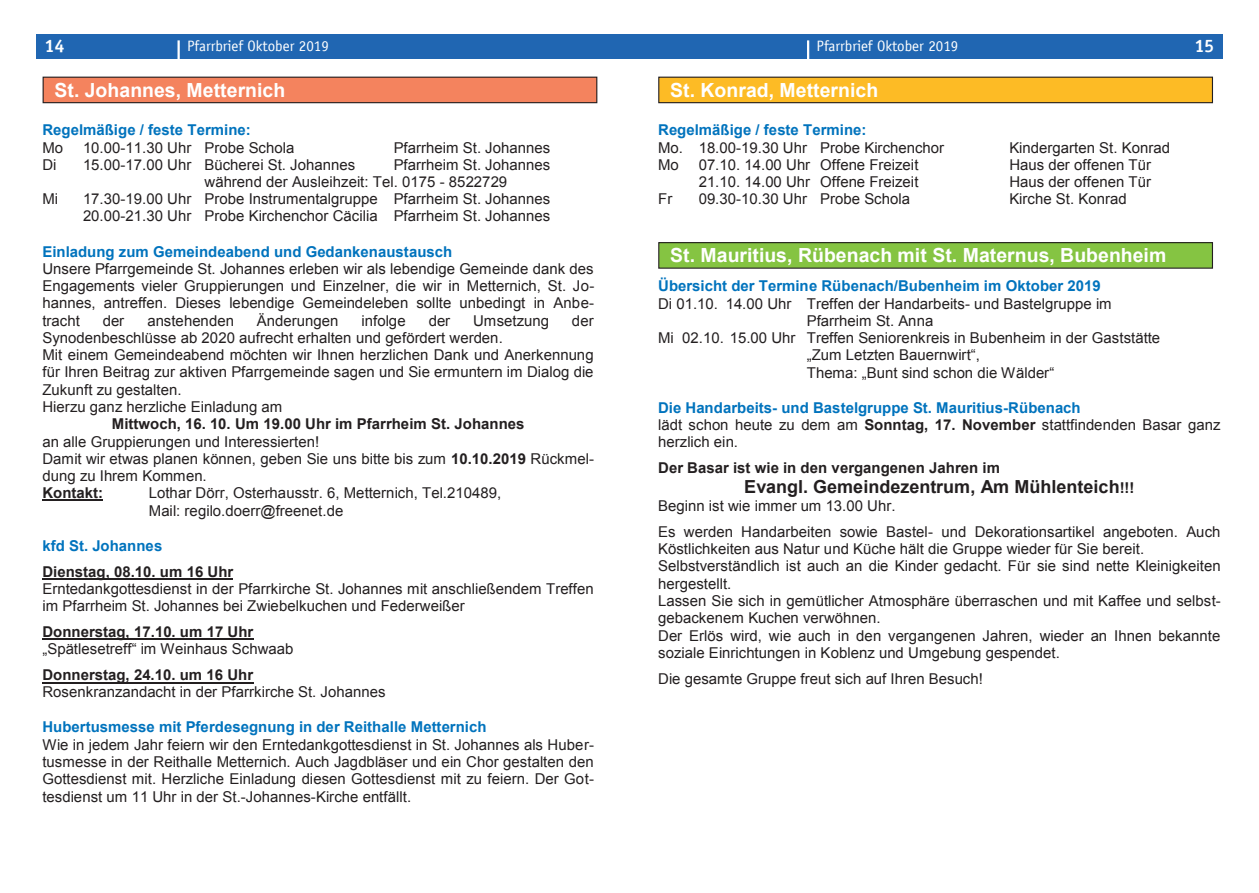
<style>
.page{position:relative;width:1259px;height:893px;background:#fff}
.page>*{position:absolute;margin:0;border:0;box-sizing:border-box;transform-origin:0 0}
.t1{font:700 19.5px "Arial";color:#fff}
.t2{font:700 18px "Arial";color:#231f20}
.t3{font:700 18px "Officina Sans";color:#fff}
.t4{font:15px/17.2px "Arial";color:#231f20}
.t5{font:700 15px/26px "Arial";color:#231f20}
.t6{font:700 15px/17.4px "Arial";color:#0073bd}
.t7{font:15px "Officina Sans";color:#fff}
.s1{font-weight:400;color:#231f20}
.s2{font-weight:700;color:#0073bd}
.s3{font-weight:700}
.s4{color:#0073bd}
.s5{font-size:15px}
</style>
<div class="page">
<div style="left:629px;top:34px;width:593px;height:24px;background:#2066b2"></div>
<div style="left:36px;top:34px;width:593px;height:24px;background:#2066b2"></div>
<hr style="left:177px;top:40px;width:3px;height:24px;background:#fff">
<hr style="left:807px;top:40px;width:2px;height:24px;background:#fff">
<hr style="left:42px;top:500px;width:61px;height:1px;background:#231f20">
<hr style="left:42px;top:578px;width:191px;height:2px;background:#231f20">
<hr style="left:42px;top:638px;width:211px;height:2px;background:#231f20">
<hr style="left:42px;top:682px;width:211px;height:1px;background:#231f20">
<div style="left:659px;top:77px;width:553px;height:26px;background:#fdbb25"></div>
<div style="left:658px;top:77px;width:555px;height:26px;border:1px solid #231f20"></div>
<div style="left:43px;top:77px;width:554px;height:26px;background:#f4835e"></div>
<div style="left:43px;top:77px;width:554px;height:26px;border:1px solid #231f20"></div>
<div style="left:659px;top:243px;width:553px;height:25px;background:#85c442"></div>
<div style="left:658px;top:242px;width:555px;height:27px;border:1px solid #231f20"></div>
<p class="t3" style="left:45px;top:35px;width:21px">14</p>
<p class="t7" style="left:187px;top:37px;width:143px">Pfarrbrief Oktober 2019</p>
<p class="t7" style="left:816px;top:37px;width:143px">Pfarrbrief Oktober 2019</p>
<p class="t3" style="left:1194px;top:35px;width:21px">15</p>
<p class="t1" style="left:55px;top:77px;width:232px">St. Johannes, Metternich</p>
<p class="t1" style="left:670px;top:77px;width:209px">St. Konrad, Metternich</p>
<p class="t6" style="left:42px;top:122px;width:210px">Regelmäßige / feste Termine:<br><span class="s1">Mo</span></p>
<p class="t4" style="left:83px;top:139px;width:213px">10.00-11.30 Uhr Probe Schola</p>
<p class="t4" style="left:394px;top:139px;width:158px">Pfarrheim St. Johannes</p>
<p class="t4" style="left:658px;top:121px;width:287px"><span class="s2">Regelmäßige / feste Termine:<br></span>Mo. 18.00-19.30 Uhr Probe Kirchenchor</p>
<p class="t4" style="left:1009px;top:139px;width:162px">Kindergarten St. Konrad</p>
<p class="t4" style="left:42px;top:156px;width:16px">Di</p>
<p class="t4" style="left:83px;top:156px;width:274px">15.00-17.00 Uhr Bücherei St. Johannes</p>
<p class="t4" style="left:205px;top:156px;width:347px;text-indent:189px">Pfarrheim St. Johannes während der Ausleihzeit: Tel. 0175 - 8522729</p>
<p class="t4" style="left:42px;top:190px;width:17px">Mi</p>
<p class="t4" style="left:83px;top:190px;width:469px">17.30-19.00 Uhr Probe Instrumentalgruppe Pfarrheim St. Johannes<br>20.00-21.30 Uhr Probe Kirchenchor Cäcilia Pfarrheim St. Johannes</p>
<p class="t4" style="left:42px;top:243px;width:553px"><span class="s2">Einladung zum Gemeindeabend und Gedankenaustausch<br></span>Unsere Pfarrgemeinde St. Johannes erleben wir als lebendige Gemeinde dank des Engagements vieler Gruppierungen und Einzelner, die wir in Metternich, St. Jo&shy;hannes, antreffen. Dieses lebendige Gemeindeleben sollte unbedingt in Anbe&shy;tracht</p>
<p class="t4" style="left:103px;top:312px;width:23px">der</p>
<p class="t4" style="left:147px;top:312px;width:88px">anstehenden</p>
<p class="t4" style="left:257px;top:312px;width:83px">Änderungen</p>
<p class="t4" style="left:362px;top:312px;width:46px">infolge</p>
<p class="t4" style="left:429px;top:312px;width:23px">der</p>
<p class="t4" style="left:473px;top:312px;width:77px">Umsetzung</p>
<p class="t4" style="left:572px;top:312px;width:23px">der</p>
<p class="t4" style="left:42px;top:329px;width:462px">Synodenbeschlüsse ab 2020 aufrecht erhalten und gefördert werden.</p>
<p class="t4" style="left:42px;top:347px;width:553px">Mit einem Gemeindeabend möchten wir Ihnen herzlichen Dank und Anerkennung</p>
<p class="t4" style="left:42px;top:364px;width:552px">für Ihren Beitrag zur aktiven Pfarrgemeinde sagen und Sie ermuntern im Dialog die</p>
<p class="t4" style="left:42px;top:381px;width:141px">Zukunft zu gestalten.</p>
<p class="t4" style="left:42px;top:398px;width:241px">Hierzu ganz herzliche Einladung am</p>
<p class="t5" style="left:112px;top:411px;width:414px">Mittwoch, 16. 10. Um 19.00 Uhr im Pfarrheim St. Johannes</p>
<p class="t4" style="left:42px;top:433px;width:278px">an alle Gruppierungen und Interessierten!</p>
<p class="t4" style="left:42px;top:450px;width:553px">Damit wir etwas planen können, geben Sie uns bitte bis zum <span class="s3">10.10.2019</span> Rückmel-</p>
<p class="t4" style="left:42px;top:467px;width:166px">dung zu Ihrem Kommen.</p>
<p class="t5" style="left:42px;top:480px;width:62px">Kontakt:</p>
<p class="t4" style="left:149px;top:484px;width:354px">Lothar Dörr, Osterhausstr. 6, Metternich, Tel.210489,<br>Mail: regilo.doerr@freenet.de</p>
<p class="t5" style="left:42px;top:533px;width:192px"><span class="s4">kfd St. Johannes<br></span>Dienstag, 08.10. um 16 Uhr</p>
<p class="t4" style="left:42px;top:580px;width:552px">Erntedankgottesdienst in der Pfarrkirche St. Johannes mit anschließendem Treffen im Pfarrheim St. Johannes bei Zwiebelkuchen und Federweißer</p>
<p class="t4" style="left:42px;top:623px;width:252px"><span class="s3">Donnerstag, 17.10. um 17 Uhr </span>„Spätlesetreff“ im Weinhaus Schwaab</p>
<p class="t4" style="left:42px;top:666px;width:345px"><span class="s3">Donnerstag, 24.10. um 16 Uhr<br></span>Rosenkranzandacht in der Pfarrkirche St. Johannes</p>
<p class="t4" style="left:42px;top:719px;width:553px"><span class="s2">Hubertusmesse mit Pferdesegnung in der Reithalle Metternich<br></span>Wie in jedem Jahr feiern wir den Erntedankgottesdienst in St. Johannes als Huber&shy;tusmesse in der Reithalle Metternich. Auch Jagdbläser und ein Chor gestalten den Gottesdienst mit. Herzliche Einladung diesen Gottesdienst mit zu feiern. Der Got&shy;tesdienst um 11 Uhr in der St.-Johannes-Kirche entfällt.</p>
<p class="t4" style="left:658px;top:156px;width:22px">Mo</p>
<p class="t4" style="left:698px;top:156px;width:221px">07.10. 14.00 Uhr Offene Freizeit</p>
<p class="t4" style="left:1009px;top:156px;width:143px">Haus der offenen Tür</p>
<p class="t4" style="left:698px;top:173px;width:221px">21.10. 14.00 Uhr Offene Freizeit</p>
<p class="t4" style="left:1009px;top:173px;width:143px">Haus der offenen Tür</p>
<p class="t4" style="left:658px;top:190px;width:16px">Fr</p>
<p class="t4" style="left:698px;top:190px;width:213px">09.30-10.30 Uhr Probe Schola</p>
<p class="t4" style="left:1009px;top:190px;width:119px">Kirche St. Konrad</p>
<p class="t1" style="left:670px;top:243px;width:498px">St. Mauritius, Rübenach mit St. Maternus, Bubenheim</p>
<p class="t6" style="left:658px;top:278px;width:444px">Übersicht der Termine Rübenach/Bubenheim im Oktober 2019</p>
<p class="t4" style="left:658px;top:295px;width:455px">Di 01.10. 14.00 Uhr Treffen der Handarbeits- und Bastelgruppe im</p>
<p class="t4" style="left:806px;top:312px;width:128px">Pfarrheim St. Anna</p>
<p class="t4" style="left:658px;top:329px;width:503px">Mi 02.10. 15.00 Uhr Treffen Seniorenkreis in Bubenheim in der Gaststätte</p>
<p class="t4" style="left:806px;top:347px;width:175px">„Zum Letzten Bauernwirt“,</p>
<p class="t4" style="left:806px;top:364px;width:249px">Thema: „Bunt sind schon die Wälder“</p>
<p class="t4" style="left:658px;top:399px;width:564px"><span class="s2">Die Handarbeits- und Bastelgruppe St. Mauritius-Rübenach<br></span>lädt schon heute zu dem am <span class="s3">Sonntag, 17. November</span> stattfindenden Basar ganz herzlich ein.</p>
<p class="t5" style="left:658px;top:455px;width:343px">Der Basar ist wie in den vergangenen Jahren im</p>
<p class="t2" style="left:744px;top:475px;width:392px">Evangl. Gemeindezentrum, Am Mühlenteich<span class="s5">!!!</span></p>
<p class="t4" style="left:658px;top:493px;width:564px;line-height:26px">Beginn ist wie immer um 13.00 Uhr.<br>Es werden Handarbeiten sowie Bastel- und Dekorationsartikel angeboten. Auch</p>
<p class="t4" style="left:658px;top:540px;width:564px">Köstlichkeiten aus Natur und Küche hält die Gruppe wieder für Sie bereit.<br>Selbstverständlich ist auch an die Kinder gedacht. Für sie sind nette Kleinigkeiten hergestellt.<br>Lassen Sie sich in gemütlicher Atmosphäre überraschen und mit Kaffee und selbst&shy;gebackenem Kuchen verwöhnen.<br>Der Erlös wird, wie auch in den vergangenen Jahren, wieder an Ihnen bekannte soziale Einrichtungen in Koblenz und Umgebung gespendet.</p>
<p class="t4" style="left:658px;top:670px;width:326px">Die gesamte Gruppe freut sich auf Ihren Besuch!</p>
</div>
